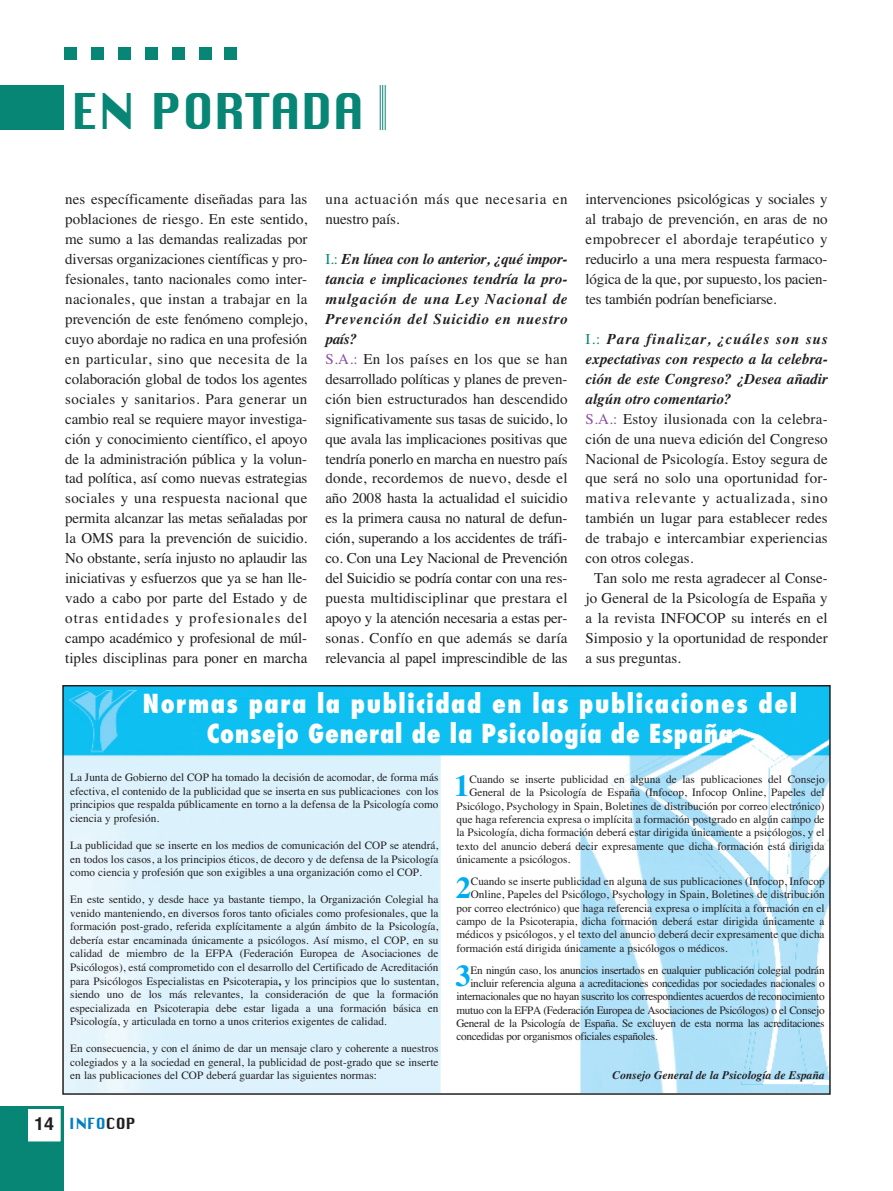
<style>
.page{position:relative;width:893px;height:1191px;background:#fff}
.page>*{position:absolute;margin:0;border:0;box-sizing:border-box;transform-origin:0 0}
.t1{font:48px "Chicago";letter-spacing:-.005em;color:#078575}
.t2{font:700 30.45px "Times";color:#00aeef}
.t3{font:800 condensed 25.5px/30px "Futura";letter-spacing:.06em;color:#fff;text-align:center}
.t4{font:15px/20px "Times";color:#231f20;text-align:justify}
.t5{font:italic 700 15px "Times";color:#231f20}
.t6{font:15px/20px "Times";letter-spacing:.045em;color:#231f20}
.t7{font:italic 700 15px "Times";letter-spacing:.06em;color:#231f20}
.t8{font:15px "Chicago";color:#027fc4}
.t9{font:italic 700 11.55px "Times";color:#231f20}
.t10{font:11.25px/13.5px "Times";color:#231f20;text-align:justify}
.t11{font:11.25px "Times";letter-spacing:-.025em;color:#231f20}
.s1{color:#078575}
.s2{font-weight:700;font-style:italic}
.s3{color:#8a50a0}
.s4{font-weight:400;font-style:normal;color:#078575}
.s5{font-weight:700}
.s6{font-family:"Helvetica";font-weight:700;font-size:18px;color:#231f20}
.s7{color:#231f20}
</style>
<div class="page">
<div style="left:0;top:1106px;width:64px;height:85px;background:#078575"></div>
<div style="left:0;top:85px;width:64px;height:45px;background:#078575"></div>
<div style="left:64px;top:47px;width:13px;height:13px;background:#078575"></div>
<div style="left:91px;top:47px;width:13px;height:13px;background:#078575"></div>
<div style="left:118px;top:47px;width:13px;height:13px;background:#078575"></div>
<div style="left:145px;top:47px;width:13px;height:13px;background:#078575"></div>
<div style="left:172px;top:47px;width:13px;height:13px;background:#078575"></div>
<div style="left:199px;top:47px;width:13px;height:13px;background:#078575"></div>
<div style="left:225px;top:47px;width:12px;height:13px;background:#078575"></div>
<hr style="left:385px;top:85px;width:1px;height:45px;background:#078575">
<hr style="left:382px;top:85px;width:1px;height:45px;background:#078575">
<hr style="left:380px;top:85px;width:1px;height:45px;background:#078575">
<div style="left:28px;top:1108px;width:33px;height:33px;background:#fff"></div>
<div style="left:26px;top:1107px;width:36px;height:36px;border:2px solid #078575"></div>
<img style="left:65px;top:688px;width:763px;height:403px">
<div style="left:62px;top:685px;width:769px;height:409px;border:2px solid #231f20"></div>
<h1 class="t1" style="left:71px;top:84px;width:295px">EN PORTADA</h1>
<p class="t4" style="left:65px;top:189px;width:244px">nes específicamente diseñadas para las poblaciones de riesgo. En este sentido, me sumo a las demandas realizadas por diversas organizaciones científicas y pro&shy;fesionales, tanto nacionales como inter&shy;nacionales, que instan a trabajar en la prevención de este fenómeno complejo, cuyo abordaje no radica en una profesión en particular, sino que necesita de la colaboración global de todos los agentes sociales y sanitarios. Para generar un cambio real se requiere mayor investiga&shy;ción y conocimiento científico, el apoyo de la administración pública y la volun&shy;tad política, así como nuevas estrategias sociales y una respuesta nacional que permita alcanzar las metas señaladas por la OMS para la prevención de suicidio.<br>No obstante, sería injusto no aplaudir las iniciativas y esfuerzos que ya se han lle&shy;vado a cabo por parte del Estado y de otras entidades y profesionales del campo académico y profesional de múl&shy;tiples disciplinas para poner en marcha</p>
<h3 class="t6" style="left:325px;top:189px;width:244px">una actuación más que necesaria en nuestro país.</h3>
<p class="t4" style="left:325px;top:249px;width:244px;text-align:left"><span class="s1">I.:</span> <span class="s2">En línea con lo anterior, ¿qué impor&shy;tancia e implicaciones tendría la pro&shy;mulgación de una Ley Nacional de Prevención del Suicidio en nuestro país?<br></span><span class="s3">S.A.:</span> En los países en los que se han desarrollado políticas y planes de preven&shy;ción bien estructurados han descendido significativamente sus tasas de suicido, lo que avala las implicaciones positivas que tendría ponerlo en marcha en nuestro país donde, recordemos de nuevo, desde el año 2008 hasta la actualidad el suicidio es la primera causa no natural de defun&shy;ción, superando a los accidentes de tráfi&shy;co. Con una Ley Nacional de Prevención del Suicidio se podría contar con una res&shy;puesta multidisciplinar que prestara el apoyo y la atención necesaria a estas per&shy;sonas. Confío en que además se daría relevancia al papel imprescindible de las</p>
<p class="t4" style="left:586px;top:189px;width:244px">intervenciones psicológicas y sociales y al trabajo de prevención, en aras de no empobrecer el abordaje terapéutico y reducirlo a una mera respuesta farmaco&shy;lógica de la que, por supuesto, los pacien&shy;tes también podrían beneficiarse.</p>
<h3 class="t7" style="left:586px;top:330px;width:244px"><span class="s4">I.:</span> Para finalizar, ¿cuáles son sus</h3>
<h3 class="t5" style="left:586px;top:350px;width:244px">expectativas con respecto a la celebra-</h3>
<h3 class="t5" style="left:586px;top:370px;width:244px">ción de este Congreso? ¿Desea añadir</h3>
<h3 class="t5" style="left:586px;top:390px;width:147px">algún otro comentario?</h3>
<h3 class="t4" style="left:586px;top:408px;width:244px"><span class="s3">S.A.:</span> Estoy ilusionada con la celebra-</h3>
<h3 class="t4" style="left:586px;top:428px;width:244px">ción de una nueva edición del Congreso</h3>
<h3 class="t4" style="left:586px;top:448px;width:244px">Nacional de Psicología. Estoy segura de</h3>
<h3 class="t4" style="left:586px;top:468px;width:244px">que será no solo una oportunidad for-</h3>
<h3 class="t6" style="left:586px;top:488px;width:244px">mativa relevante y actualizada, sino</h3>
<h3 class="t4" style="left:586px;top:508px;width:244px">también un lugar para establecer redes</h3>
<h3 class="t4" style="left:586px;top:528px;width:244px">de trabajo e intercambiar experiencias</h3>
<h3 class="t4" style="left:586px;top:548px;width:109px">con otros colegas.</h3>
<h3 class="t4" style="left:594px;top:568px;width:235px">Tan solo me resta agradecer al Conse-</h3>
<h3 class="t4" style="left:586px;top:588px;width:244px">jo General de la Psicología de España y</h3>
<h3 class="t4" style="left:586px;top:608px;width:244px">a la revista INFOCOP su interés en el</h3>
<h3 class="t4" style="left:586px;top:628px;width:244px">Simposio y la oportunidad de responder</h3>
<h3 class="t4" style="left:586px;top:648px;width:97px">a sus preguntas.</h3>
<h3 class="t3" style="left:143px;top:688px;width:656px">Normas para la publicidad en las publicaciones del<br>Consejo General de la Psicología de España</h3>
<p class="t10" style="left:70px;top:770px;width:370px">La Junta de Gobierno del COP ha tomado la decisión de acomodar, de forma más efectiva, el contenido de la publicidad que se inserta en sus publicaciones con los principios que respalda públicamente en torno a la defensa de la Psicología como ciencia y profesión.</p>
<p class="t10" style="left:70px;top:838px;width:370px">La publicidad que se inserte en los medios de comunicación del COP se atendrá, en todos los casos, a los principios éticos, de decoro y de defensa de la Psicología como ciencia y profesión que son exigibles a una organización como el COP.</p>
<p class="t10" style="left:70px;top:892px;width:370px">En este sentido, y desde hace ya bastante tiempo, la Organización Colegial ha venido manteniendo, en diversos foros tanto oficiales como profesionales, que la formación post-grado, referida explícitamente a algún ámbito de la Psicología, debería estar encaminada únicamente a psicólogos. Así mismo, el COP, en su calidad de miembro de la EFPA (Federación Europea de Asociaciones de Psicólogos), está comprometido con el desarrollo del Certificado de Acreditación para Psicólogos Especialistas en Psicoterapia<span class="s5">,</span> y los principios que lo sustentan, siendo uno de los más relevantes, la consideración de que la formación especializada en Psicoterapia debe estar ligada a una formación básica en Psicología, y articulada en torno a unos criterios exigentes de calidad.</p>
<p class="t10" style="left:70px;top:1041px;width:370px">En consecuencia, y con el ánimo de dar un mensaje claro y coherente a nuestros colegiados y a la sociedad en general, la publicidad de post-grado que se inserte en las publicaciones del COP deberá guardar las siguientes normas:</p>
<h3 class="t8" style="left:34px;top:1115px;width:103px"><span class="s6">14</span> INFO<span class="s7">COP</span></h3>
<h2 class="t2" style="left:454px;top:767px;width:17px">1</h2>
<p class="t10" style="left:469px;top:772px;width:357px">Cuando se inserte publicidad en alguna de las publicaciones del Consejo</p>
<p class="t10" style="left:469px;top:785px;width:357px">General de la Psicología de España (Infocop, Infocop Online, Papeles del</p>
<p class="t10" style="left:456px;top:799px;width:370px">Psicólogo, Psychology in Spain, Boletines de distribución por correo electrónico)</p>
<p class="t10" style="left:456px;top:812px;width:370px">que haga referencia expresa o implícita a formación postgrado en algún campo de</p>
<p class="t10" style="left:456px;top:825px;width:370px">la Psicología, dicha formación deberá estar dirigida únicamente a psicólogos, y el</p>
<p class="t10" style="left:456px;top:839px;width:370px">texto del anuncio deberá decir expresamente que dicha formación está dirigida</p>
<p class="t10" style="left:456px;top:852px;width:115px">únicamente a psicólogos.</p>
<h2 class="t2" style="left:456px;top:869px;width:17px">2</h2>
<p class="t10" style="left:471px;top:874px;width:355px">Cuando se inserte publicidad en alguna de sus publicaciones (Infocop, Infocop</p>
<p class="t10" style="left:471px;top:887px;width:355px">Online, Papeles del Psicólogo, Psychology in Spain, Boletines de distribución</p>
<p class="t10" style="left:456px;top:901px;width:370px">por correo electrónico) que haga referencia expresa o implícita a formación en el</p>
<p class="t10" style="left:456px;top:914px;width:370px">campo de la Psicoterapia, dicha formación deberá estar dirigida únicamente a</p>
<p class="t10" style="left:456px;top:927px;width:370px">médicos y psicólogos, y el texto del anuncio deberá decir expresamente que dicha</p>
<p class="t10" style="left:456px;top:941px;width:273px">formación está dirigida únicamente a psicólogos o médicos.</p>
<h2 class="t2" style="left:456px;top:958px;width:17px">3</h2>
<p class="t11" style="left:470px;top:963px;width:356px">En ningún caso, los anuncios insertados en cualquier publicación colegial podrán</p>
<p class="t11" style="left:470px;top:976px;width:356px">incluir referencia alguna a acreditaciones concedidas por sociedades nacionales o</p>
<p class="t11" style="left:456px;top:990px;width:370px">internacionales que no hayan suscrito los correspondientes acuerdos de reconocimiento</p>
<p class="t11" style="left:456px;top:1003px;width:370px">mutuo con la EFPA (Federación Europea de Asociaciones de Psicólogos) o el Consejo</p>
<p class="t11" style="left:456px;top:1016px;width:370px">General de la Psicología de España. Se excluyen de esta norma las acreditaciones</p>
<p class="t11" style="left:456px;top:1030px;width:203px">concedidas por organismos oficiales españoles.</p>
<p class="t9" style="left:612px;top:1068px;width:214px">Consejo General de la Psicología de España</p>
</div>
